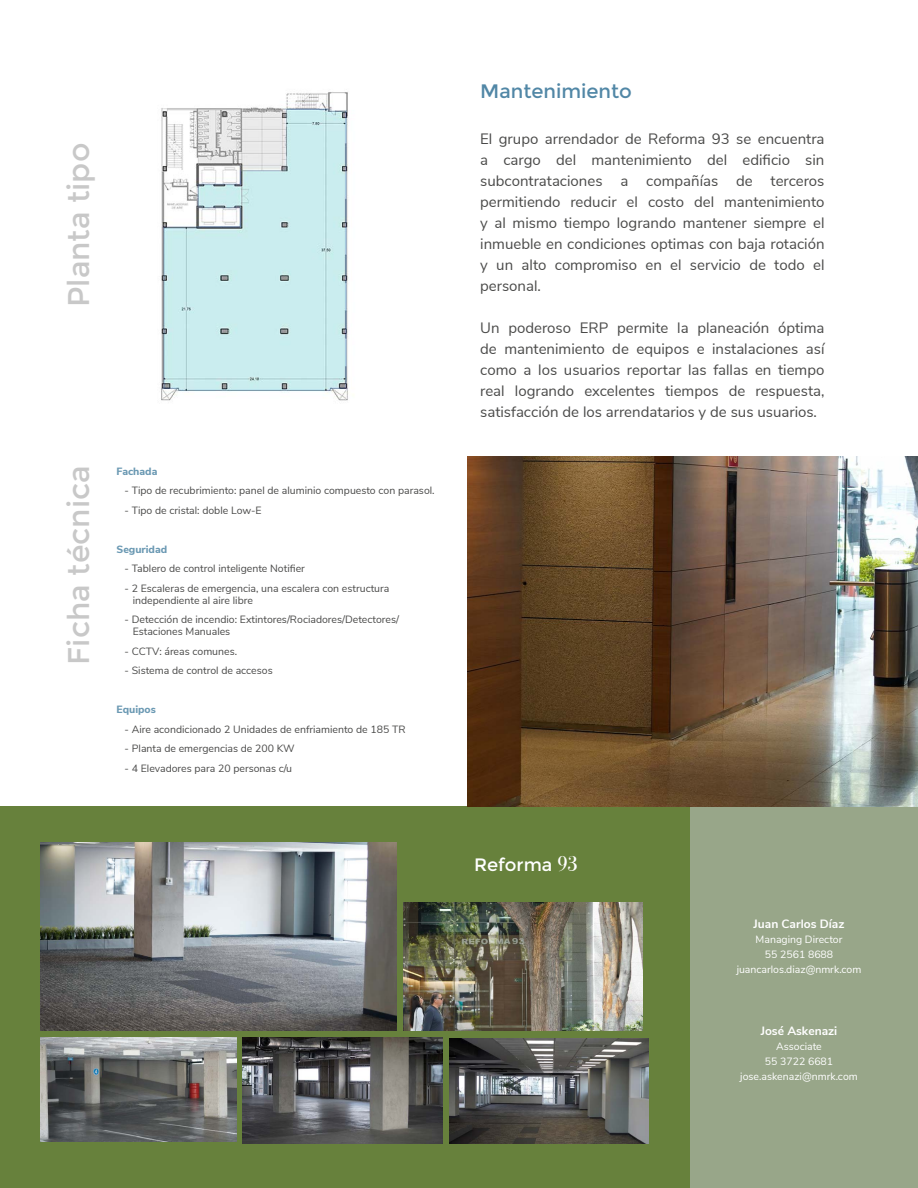
<style>
.page{position:relative;width:918px;height:1188px;background:#fff}
.page>*{position:absolute;margin:0;border:0;box-sizing:border-box;transform-origin:0 0}
.t1{font:30px "Montserrat";color:#c8c8c8}
.t2{font:19.5px "Montserrat";color:#5187a6}
.t3{font:18px "Montserrat";color:#fff}
.t4{font:15px/21px "Nunito Sans";color:#4a4a49;text-align:justify}
.t5{font:700 12px "Nunito Sans";color:#fff}
.t6{font:10.5px/12px "Nunito Sans";color:#4a4a49}
.t7{font:10.5px/15px "Nunito Sans";color:#fff;text-align:center}
.t8{font:800 10.5px "Nunito Sans";color:#6b99b3}
.s1{font-family:"Vogue";font-size:22.5px}
</style>
<div class="page">
<div style="left:689px;top:807px;width:229px;height:381px;background:#98a689"></div>
<img style="left:161px;top:92px;width:188px;height:309px">
<div style="left:0;top:807px;width:689px;height:381px;background:#67813c"></div>
<img style="left:403px;top:903px;width:240px;height:128px">
<img style="left:40px;top:1038px;width:197px;height:104px">
<img style="left:243px;top:1038px;width:200px;height:105px">
<img style="left:449px;top:1038px;width:200px;height:105px">
<img style="left:40px;top:842px;width:357px;height:189px">
<img style="left:468px;top:456px;width:450px;height:351px">
<h1 class="t1" style="left:61px;top:307px;width:166px;rotate:-90deg">Planta tipo</h1>
<h1 class="t1" style="left:61px;top:665px;width:201px;rotate:-90deg">Ficha técnica</h1>
<p class="t8" style="left:117px;top:463px;width:42px">Fachada</p>
<p class="t6" style="left:125px;top:484px;width:312px">- Tipo de recubrimiento: panel de aluminio compuesto con parasol.</p>
<p class="t6" style="left:125px;top:503px;width:139px">- Tipo de cristal: doble Low-E</p>
<p class="t8" style="left:117px;top:541px;width:52px">Seguridad</p>
<p class="t6" style="left:125px;top:562px;width:182px">- Tablero de control inteligente Notifier</p>
<p class="t6" style="left:133px;top:581px;width:258px;text-indent:-8px">- 2 Escaleras de emergencia, una escalera con estructura independiente al aire libre</p>
<p class="t6" style="left:133px;top:613px;width:268px;text-indent:-8px">- Detección de incendio: Extintores/Rociadores/Detectores/<br>Estaciones Manuales</p>
<p class="t6" style="left:125px;top:644px;width:114px">- CCTV: áreas comunes.</p>
<p class="t6" style="left:125px;top:664px;width:150px">- Sistema de control de accesos</p>
<p class="t8" style="left:117px;top:702px;width:41px">Equipos</p>
<p class="t6" style="left:125px;top:722px;width:283px">- Aire acondicionado 2 Unidades de enfriamiento de 185 TR</p>
<p class="t6" style="left:125px;top:742px;width:172px">- Planta de emergencias de 200 KW</p>
<p class="t6" style="left:125px;top:761px;width:169px">- 4 Elevadores para 20 personas c/u</p>
<h2 class="t2" style="left:480px;top:79px;width:153px">Mantenimiento</h2>
<p class="t4" style="left:480px;top:127px;width:346px">El grupo arrendador de Reforma 93 se encuentra a cargo del mantenimiento del edificio sin subcontrataciones a compañías de terceros permitiendo reducir el costo del mantenimiento y al mismo tiempo logrando mantener siempre el inmueble en condiciones optimas con baja rotación y un alto compromiso en el servicio de todo el personal.</p>
<p class="t4" style="left:480px;top:316px;width:346px">Un poderoso ERP permite la planeación óptima de mantenimiento de equipos e instalaciones así como a los usuarios reportar las fallas en tiempo real logrando excelentes tiempos de respuesta, satisfacción de los arrendatarios y de sus usuarios.</p>
<p class="t3" style="left:474px;top:855px;width:105px">Reforma <span class="s1">93</span></p>
<p class="t5" style="left:754px;top:915px;width:92px">Juan Carlos Díaz</p>
<p class="t7" style="left:737px;top:931px;width:126px">Managing Director<br>55 2561 8688 juancarlos.diaz@nmrk.com</p>
<p class="t5" style="left:761px;top:1022px;width:78px">José Askenazi</p>
<p class="t7" style="left:740px;top:1038px;width:119px">Associate<br>55 3722 6681 jose.askenazi@nmrk.com</p>
</div>
